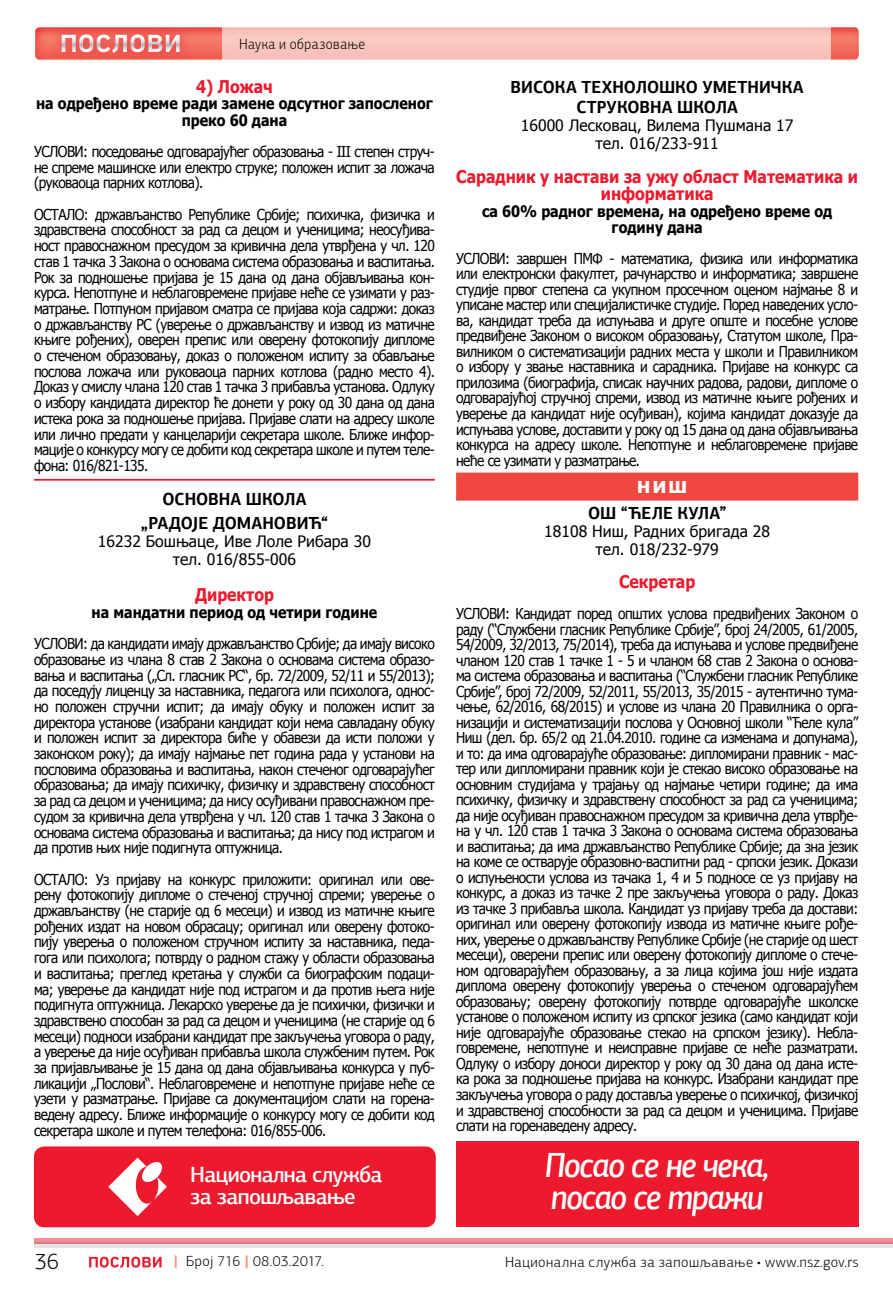
<style>
.page{position:relative;width:893px;height:1290px;background:#fff}
.page>*{position:absolute;margin:0;border:0;box-sizing:border-box;transform-origin:0 0}
.t1{font:italic 500 35px/31.5px "PF Agora Sans Pro";letter-spacing:-.04em;color:#fff;scale:.91 1}
.t2{font:300 22.75px "PF Agora Sans Pro";color:#000}
.t3{font:500 22.22px/21.5px "PF Agora Sans Pro";letter-spacing:-.03em;color:#fff}
.t4{font:700 17.5px/23.3px "PF Agora Sans Pro";color:#000;text-align:center;scale:.93 1}
.t5{font:700 17.5px/18px "Tahoma";color:#ed1a2e;text-align:center;scale:.9 1}
.t6{font:900 17.5px "PF Agora Sans Pro";color:#fff}
.t7{font:700 15.75px/16.4px "Tahoma";color:#000;text-align:center;scale:.9 1}
.t8{font:15.75px/18px "Tahoma";color:#000;text-align:center}
.t9{font:15.05px/15.8px "Tahoma";letter-spacing:-.04em;color:#000;text-align:justify;scale:.91 1}
.t10{font:300 14.88px "PF Agora Sans Pro";letter-spacing:.035em;color:#000;scale:.93 1}
.t11{font:300 14.7px "PF Agora Sans Pro";letter-spacing:.035em;color:#000}
.t12{font:300 14.7px "PF Agora Sans Pro";letter-spacing:.01em;color:#000}
.s1{font-weight:900;color:#f69780}
</style>
<div class="page">
<div style="left:35px;top:1238px;width:858px;height:5px;background:#f68c96"></div>
<svg style="left:35px;top:1242px;width:858px;height:5px;fill:#e3e3e3"></svg>
<svg style="left:89px;top:1256px;width:73px;height:12px"></svg>
<svg style="left:35px;top:26px;width:824px;height:33px"></svg>
<div style="left:51px;top:23px;width:140px;height:41px;background:#ed1a2e;opacity:.75"></div>
<svg style="left:62px;top:34px;width:118px;height:19px"></svg>
<svg style="left:222px;top:26px;width:609px;height:34px;fill:#f9c4be"></svg>
<hr style="left:34px;top:479px;width:401px;height:2px;background:#ed1a2e">
<div style="left:456px;top:473px;width:402px;height:28px;background:#f04840"></div>
<div style="left:34px;top:1146px;width:402px;height:81px;background:#ed1a2e;border-radius:10px"></div>
<svg style="left:108px;top:1157px;width:59px;height:59px"></svg>
<div style="left:456px;top:1141px;width:402px;height:86px;background:#ed1a2e"></div>
<p class="t10" style="left:239px;top:35px;width:137px">Наука и образовање</p>
<p class="t5" style="left:196px;top:78px;width:87px">4) Ложач</p>
<p class="t7" style="left:36px;top:96px;width:442px">на одређено време ради замене одсутног запосленог преко 60 дана</p>
<p class="t9" style="left:34px;top:144px;width:442px">УСЛОВИ: поседовање одговарајућег образовања - III степен струч&shy;не спреме машинске или електро струке; положен испит за ложача (руковаоца парних котлова).</p>
<p class="t9" style="left:34px;top:207px;width:442px">ОСТАЛО: држављанство Републике Србије; психичка, физичка и здравствена способност за рад са децом и ученицима; неосуђива&shy;ност правоснажном пресудом за кривична дела утврђена у чл. 120 став 1 тачка 3 Закона о основама система образовања и васпитања.<br>Рок за подношење пријава је 15 дана од дана објављивања кон&shy;курса. Непотпуне и неблаговремене пријаве неће се узимати у раз&shy;матрање. Потпуном пријавом сматра се пријава која садржи: доказ о држављанству РС (уверење о држављанству и извод из матичне књиге рођених), оверен препис или оверену фотокопију дипломе о стеченом образовању, доказ о положеном испиту за обављање послова ложача или руковаоца парних котлова (радно место 4).<br>Доказ у смислу члана 120 став 1 тачка 3 прибавља установа. Одлуку о избору кандидата директор ће донети у року од 30 дана од дана истека рока за подношење пријава. Пријаве слати на адресу школе или лично предати у канцеларији секретара школе. Ближе инфор&shy;мације о конкурсу могу се добити код секретара школе и путем теле&shy;фона: 016/821-135.</p>
<p class="t4" style="left:141px;top:488px;width:203px">ОСНОВНА ШКОЛА „РАДОЈЕ ДОМАНОВИЋ“</p>
<p class="t8" style="left:98px;top:533px;width:275px">16232 Бошњаце, Иве Лоле Рибара 30 тел. 016/855-006</p>
<p class="t5" style="left:195px;top:587px;width:89px">Директор</p>
<p class="t7" style="left:92px;top:604px;width:319px">на мандатни период од четири године</p>
<p class="t9" style="left:34px;top:637px;width:442px">УСЛОВИ: да кандидати имају држављанство Србије; да имају високо образовање из члана 8 став 2 Закона о основама система образо&shy;вања и васпитања („Сл. гласник РС“, бр. 72/2009, 52/11 и 55/2013); да поседују лиценцу за наставника, педагога или психолога, однос&shy;но положен стручни испит; да имају обуку и положен испит за директора установе (изабрани кандидат који нема савладану обуку и положен испит за директора биће у обавези да исти положи у законском року); да имају најмање пет година рада у установи на пословима образовања и васпитања, након стеченог одговарајућег образовања; да имају психичку, физичку и здравствену способност за рад са децом и ученицима; да нису осуђивани правоснажном пре&shy;судом за кривична дела утврђена у чл. 120 став 1 тачка 3 Закона о основама система образовања и васпитања; да нису под истрагом и да против њих није подигнута оптужница.</p>
<p class="t9" style="left:34px;top:872px;width:442px">ОСТАЛО: Уз пријаву на конкурс приложити: оригинал или ове&shy;рену фотокопију дипломе о стеченој стручној спреми; уверење о држављанству (не старије од 6 месеци) и извод из матичне књиге рођених издат на новом обрасацу; оригинал или оверену фотоко&shy;пију уверења о положеном стручном испиту за наставника, педа&shy;гога или психолога; потврду о радном стажу у области образовања и васпитања; преглед кретања у служби са биографским подаци&shy;ма; уверење да кандидат није под истрагом и да против њега није подигнута оптужница. Лекарско уверење да је психички, физички и здравствено способан за рад са децом и ученицима (не старије од 6 месеци) подноси изабрани кандидат пре закључења уговора о раду, а уверење да није осуђиван прибавља школа службеним путем. Рок за пријављивање је 15 дана од дана објављивања конкурса у пуб&shy;ликацији „Послови“. Неблаговремене и непотпуне пријаве неће се узети у разматрање. Пријаве са документацијом слати на горена&shy;ведену адресу. Ближе информације о конкурсу могу се добити код секретара школе и путем телефона: 016/855-006.</p>
<h3 class="t3" style="left:190px;top:1164px;width:194px">Национална служба за запошљавање</h3>
<p class="t4" style="left:511px;top:76px;width:317px;line-height:20.7px">ВИСОКА ТЕХНОЛОШКО УМЕТНИЧКА<br>СТРУКОВНА ШКОЛА</p>
<p class="t8" style="left:521px;top:117px;width:274px">16000 Лесковац, Вилема Пушмана 17 тел. 016/233-911</p>
<p class="t5" style="left:456px;top:168px;width:448px">Сарадник у настави за ужу област Mатематика и информатика</p>
<p class="t7" style="left:482px;top:203px;width:391px">са 60% радног времена, на одређено време од годину дана</p>
<p class="t9" style="left:456px;top:251px;width:443px">УСЛОВИ: завршен ПМФ - математика, физика или информатика или електронски факултет, рачунарство и информатика; завршене студије првог степена са укупном просечном оценом најмање 8 и уписане мастер или специјалистичке студије. Поред наведених усло&shy;ва, кандидат треба да испуњава и друге опште и посебне услове предвиђене Законом о високом образовању, Статутом школе, Пра&shy;вилником о систематизацији радних места у школи и Правилником о избору у звање наставника и сарадника. Пријаве на конкурс са прилозима (биографија, списак научних радова, радови, дипломе о одговарајућој стручној спреми, извод из матичне књиге рођених и уверење да кандидат није осуђиван), којима кандидат доказује да испуњава услове, доставити у року од 15 дана од дана објављивања конкурса на адресу школе. Непотпуне и неблаговремене пријаве неће се узимати у разматрање.</p>
<p class="t6" style="left:637px;top:476px;width:52px">НИШ</p>
<p class="t4" style="left:588px;top:501px;width:150px">ОШ “ЋЕЛЕ КУЛА”</p>
<p class="t8" style="left:544px;top:523px;width:227px">18108 Ниш, Радних бригада 28 тел. 018/232-979</p>
<p class="t5" style="left:619px;top:573px;width:86px">Секретар</p>
<p class="t9" style="left:456px;top:607px;width:443px">УСЛОВИ: Кандидат поред општих услова предвиђених Законом о раду (“Службени гласник Републике Србије”, број 24/2005, 61/2005, 54/2009, 32/2013, 75/2014), треба да испуњава и услове предвиђене чланом 120 став 1 тачке 1 - 5 и чланом 68 став 2 Закона о основа&shy;ма система образовања и васпитања (“Службени гласник Републике Србије”, број 72/2009, 52/2011, 55/2013, 35/2015 - аутентично тума&shy;чење, 62/2016, 68/2015) и услове из члана 20 Правилника о орга&shy;низацији и систематизацији послова у Основној школи “Ћеле кула” Ниш (дел. бр. 65/2 од 21.04.2010. године са изменама и допунама), и то: да има одговарајуће образовање: дипломирани правник - мас&shy;тер или дипломирани правник који је стекао високо образовање на основним студијама у трајању од најмање четири године; да има психичку, физичку и здравствену способност за рад са ученицима; да није осуђиван правоснажном пресудом за кривична дела утврђе&shy;на у чл. 120 став 1 тачка 3 Закона о основама система образовања и васпитања; да има држављанство Републике Србије; да зна језик на коме се остварује образовно-васпитни рад - српски језик. Докази о испуњености услова из тачака 1, 4 и 5 подносе се уз пријаву на конкурс, а доказ из тачке 2 пре закључења уговора о раду. Доказ из тачке 3 прибавља школа. Кандидат уз пријаву треба да достави: оригинал или оверену фотокопију извода из матичне књиге рође&shy;них, уверење о држављанству Републике Србије (не старије од шест месеци), оверени препис или оверену фотокопију дипломе о стече&shy;ном одговарајућем образовању, а за лица којима још није издата диплома оверену фотокопију уверења о стеченом одговарајућем образовању; оверену фотокопију потврде одговарајуће школске установе о положеном испиту из српског језика (само кандидат који није одговарајуће образовање стекао на српском језику). Небла&shy;говремене, непотпуне и неисправне пријаве се неће разматрати.<br>Одлуку о избору доноси директор у року од 30 дана од дана исте&shy;ка рока за подношење пријава на конкурс. Изабрани кандидат пре закључења уговора о раду доставља уверење о психичкој, физичкој и здравственој способности за рад са децом и ученицима. Пријаве слати на горенаведену адресу.</p>
<h1 class="t1" style="left:544px;top:1149px;width:249px">Посао се не чека, посао се тражи</h1>
<h2 class="t2" style="left:35px;top:1248px;width:26px">36</h2>
<p class="t12" style="left:173px;top:1253px;width:152px"><span class="s1">|</span> Број 716 <span class="s1">|</span> 08.03.2017.</p>
<p class="t11" style="left:505px;top:1253px;width:355px">Национална служба за запошљавање • www.nsz.gov.rs</p>
</div>
